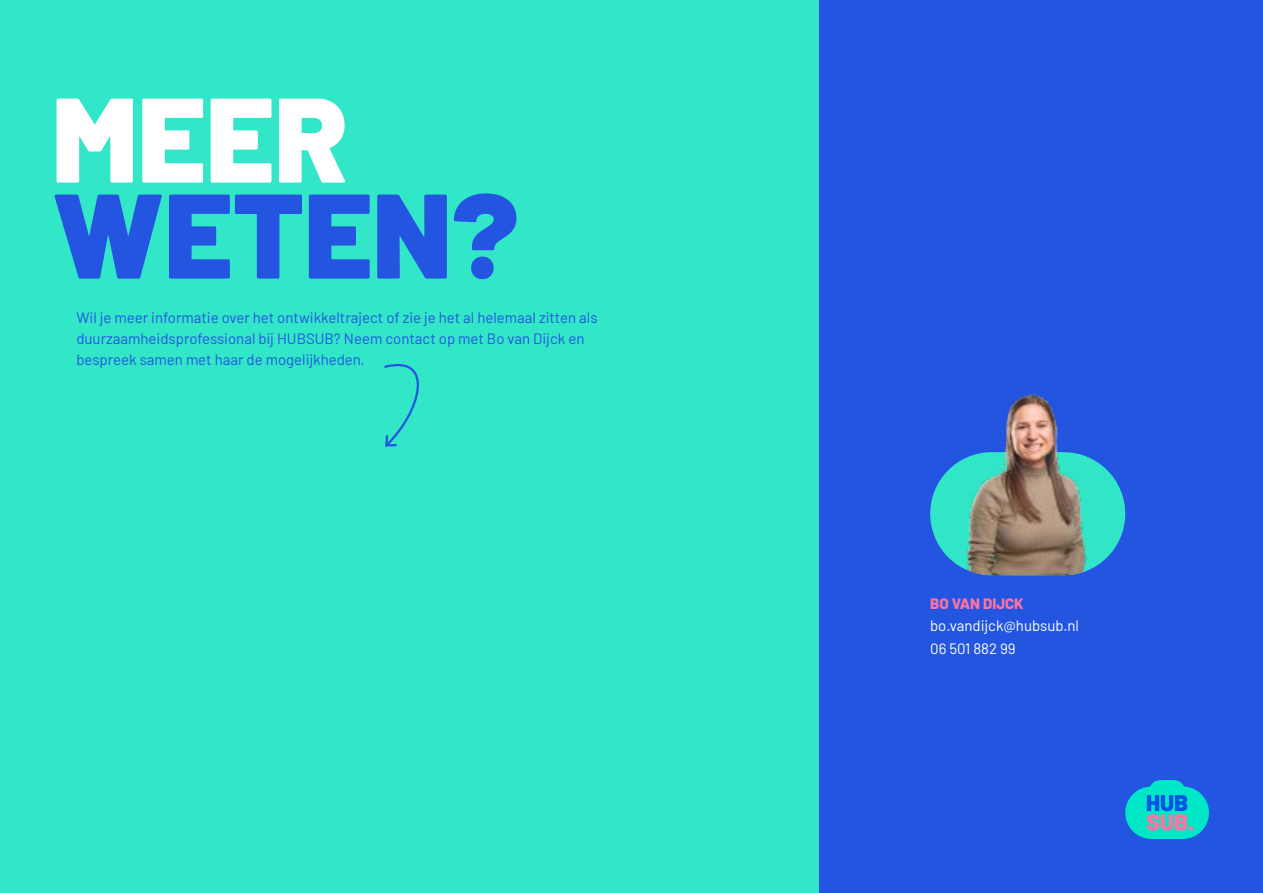
<style>
.page{position:relative;width:1263px;height:893px;background:#32e6c8}
.page>*{position:absolute;margin:0;border:0;box-sizing:border-box;transform-origin:0 0}
.t1{font:900 120px "Barlow";color:#2355e1}
.t2{font:900 120px "Barlow";color:#fff}
.t3{font:15px/21px "Barlow";color:#2355e1}
.t4{font:15px/22.5px "Barlow";color:#fff}
.t5{font:800 15px "Barlow";color:#ff73a0}
</style>
<div class="page">
<svg style="left:384px;top:363px;width:35px;height:84px"></svg>
<div style="left:820px;top:0;width:443px;height:893px;background:#2355e1"></div>
<svg style="left:1125px;top:780px;width:84px;height:59px"></svg>
<div style="left:930px;top:452px;width:195px;height:123px;background:#32e6c8;border-radius:62px"></div>
<img style="left:941px;top:394px;width:173px;height:181px">
<h1 class="t2" style="left:52px;top:49px;width:298px">MEER</h1>
<h1 class="t1" style="left:52px;top:145px;width:469px">WETEN?</h1>
<p class="t3" style="left:76px;top:306px;width:523px">Wil je meer informatie over het ontwikkeltraject of zie je het al helemaal zitten als duurzaamheidsprofessional bij HUBSUB? Neem contact op met Bo van Dijck en bespreek samen met haar de mogelijkheden.</p>
<p class="t5" style="left:930px;top:592px;width:95px">BO VAN DIJCK</p>
<p class="t4" style="left:930px;top:613px;width:150px">bo.vandijck@hubsub.nl<br>06 501 882 99</p>
</div>
